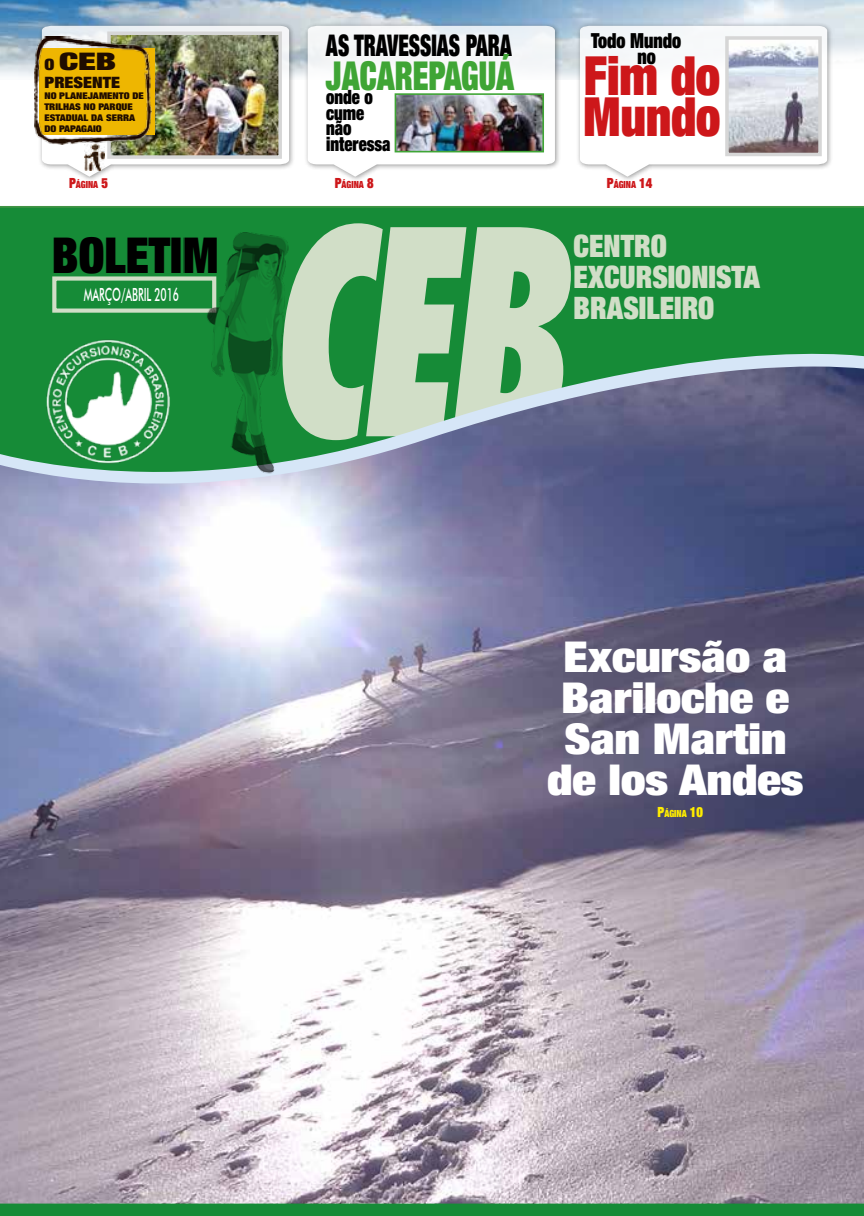
<style>
.page{position:relative;width:864px;height:1216px;background:#fff}
.page>*{position:absolute;margin:0;border:0;box-sizing:border-box;transform-origin:0 0}
.t1{font:italic 900 condensed 293.12px "Futura BT";color:#d1dec7;scale:.73 1}
.t2{font:900 expanded 54.07px/40.2px "Helvetica Neue";color:#cd171a;scale:.89 1}
.t3{font:900 expanded 49.52px "Helvetica Neue";color:#000;scale:.93 1}
.t4{font:900 expanded 42.52px/40.9px "Helvetica Neue";color:#fff;text-align:center;scale:1.14 1}
.t5{font:900 expanded 39.9px "Helvetica Neue";color:#3fa535;scale:.79 1}
.t6{font:900 expanded 31.15px/31.2px "Helvetica Neue";color:#d1dec7;scale:.93 1}
.t7{font:900 expanded 29.93px "Helvetica Neue";color:#000;scale:.7 1}
.t8{font:900 expanded 24.32px "Helvetica Neue";color:#1f0c00;scale:1.47 1}
.t9{font:900 expanded 20.82px "Helvetica Neue";color:#000;scale:.86 1}
.t10{font:900 expanded 19.78px/15.8px "Helvetica Neue";color:#000;scale:.85 1}
.t11{font:500 18.2px "Futura BT";letter-spacing:-.01em;color:#fff;scale:.57 1}
.t12{font:900 expanded 15.75px "Helvetica Neue";color:#1f0c00;scale:1.14 1}
.t13{font:900 expanded 9.8px "Helvetica Neue";color:#cd171a;scale:.89 1}
.t14{font:900 expanded 9.8px "Helvetica Neue";color:#ffed00;scale:.89 1}
.t15{font:900 expanded 9.28px/11.2px "Helvetica Neue";color:#1f0c00;scale:1.14 1}
.s1{font-size:15.75px}
.s2{font-size:14px}
</style>
<div class="page">
<div style="left:0;top:206px;width:863px;height:119px;background:#168b37"></div>
<div style="left:52px;top:276px;width:164px;height:37px;border:4px solid #d1dec7"></div>
<img style="left:0;top:0;width:863px;height:80px">
<div style="left:37px;top:21px;width:258px;height:162px;background:#000;opacity:.5"></div>
<svg style="left:41px;top:25px;width:249px;height:153px"></svg>
<div style="left:303px;top:21px;width:258px;height:162px;background:#000;opacity:.5"></div>
<svg style="left:307px;top:25px;width:248px;height:153px"></svg>
<div style="left:575px;top:21px;width:258px;height:162px;background:#000;opacity:.5"></div>
<svg style="left:579px;top:25px;width:248px;height:153px"></svg>
<svg style="left:0;top:338px;width:863px;height:28px;background:#29944a"></svg>
<img style="left:0;top:366px;width:863px;height:837px">
<img style="left:184px;top:232px;width:120px;height:252px">
<img style="left:112px;top:36px;width:165px;height:118px">
<div style="left:107px;top:31px;width:175px;height:128px;border:4px solid #d6d6d6"></div>
<img style="left:729px;top:41px;width:87px;height:110px">
<div style="left:724px;top:36px;width:97px;height:120px;border:4px solid #d6d6d6"></div>
<img style="left:33px;top:326px;width:148px;height:147px">
<svg style="left:0;top:1203px;width:863px;height:12px;background:#1d8c3c"></svg>
<div style="left:39px;top:48px;width:116px;height:87px;background:#eeb601"></div>
<img style="left:85px;top:145px;width:19px;height:25px">
<img style="left:35px;top:37px;width:116px;height:107px">
<img style="left:397px;top:96px;width:143px;height:53px">
<div style="left:394px;top:93px;width:149px;height:59px;border:2px solid #3fa535"></div>
<h3 class="t8" style="left:44px;top:46px;width:50px"><span class="s1">O</span> CEB</h3>
<h3 class="t12" style="left:44px;top:72px;width:68px">PRESENTE</h3>
<p class="t15" style="left:44px;top:90px;width:89px">NO PLANEJAMENTO DE<br>TRILHAS NO PARQUE<br>ESTADUAL DA SERRA<br>DO PAPAGAIO</p>
<h3 class="t7" style="left:326px;top:26px;width:267px">AS TRAVESSIAS PARA</h3>
<h3 class="t5" style="left:326px;top:50px;width:240px">JACAREPAGUÁ</h3>
<h3 class="t10" style="left:326px;top:88px;width:77px">onde o cume não interessa</h3>
<h3 class="t9" style="left:591px;top:28px;width:106px">Todo Mundo</h3>
<h2 class="t2" style="left:583px;top:55px;width:156px">Fim do<br>Mundo</h2>
<h3 class="t9" style="left:637px;top:43px;width:23px">no</h3>
<p class="t13" style="left:69px;top:178px;width:45px"><span class="s2">P</span>ÁGINA <span class="s2">5</span></p>
<p class="t13" style="left:334px;top:178px;width:45px"><span class="s2">P</span>ÁGINA <span class="s2">8</span></p>
<p class="t13" style="left:606px;top:178px;width:53px"><span class="s2">P</span>ÁGINA <span class="s2">14</span></p>
<h1 class="t1" style="left:280px;top:153px;width:402px">CEB</h1>
<h3 class="t3" style="left:52px;top:223px;width:179px">BOLETIM</h3>
<h3 class="t6" style="left:573px;top:230px;width:202px">CENTRO<br>EXCURSIONISTA<br>BRASILEIRO</h3>
<h3 class="t11" style="left:84px;top:283px;width:169px">MARÇO/ABRIL 2016</h3>
<h3 class="t4" style="left:547px;top:635px;width:226px">Excursão a<br>Bariloche e<br>San Martin de los Andes</h3>
<p class="t14" style="left:657px;top:807px;width:53px"><span class="s2">P</span>ÁGINA <span class="s2">10</span></p>
</div>
